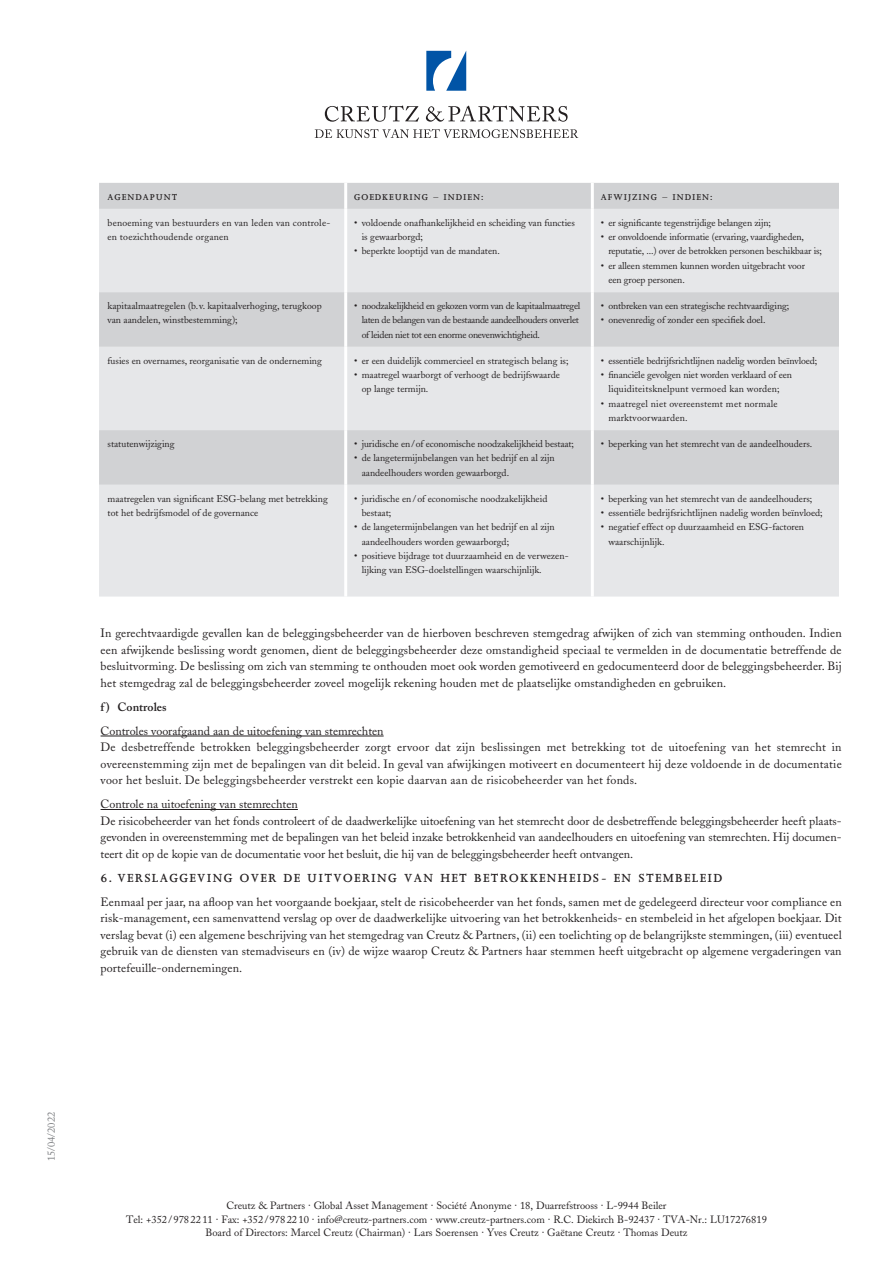
<style>
.page{position:relative;width:893px;height:1263px;background:#fff}
.page>*{position:absolute;margin:0;border:0;box-sizing:border-box;transform-origin:0 0}
.t1{font:600 13.5px "M Joanna";letter-spacing:.1em;color:#231f20}
.t2{font:12px/16.5px "Adobe Caslon";letter-spacing:.01em;color:#231f20;text-align:justify}
.t3{font:600 12px "Adobe Caslon";color:#231f20}
.t4{font:10.5px/13.5px "Adobe Caslon";color:#231f20;text-align:center}
.t5{font:10.5px "Adobe Caslon";color:#808285}
.t6{font:9.75px/14.2px "Adobe Caslon";color:#231f20}
.t7{font:9.75px/14.2px "Adobe Caslon";letter-spacing:-.03em;color:#231f20}
.t8{font:9.75px/14.2px "Adobe Caslon";letter-spacing:.02em;color:#231f20}
.t9{font:600 9.75px "M Joanna";letter-spacing:.1em;color:#231f20}
</style>
<div class="page">
<svg style="left:426px;top:51px;width:40px;height:40px"></svg>
<svg style="left:325px;top:105px;width:94px;height:17px"></svg>
<svg style="left:426px;top:105px;width:142px;height:17px"></svg>
<svg style="left:315px;top:129px;width:263px;height:9px"></svg>
<div style="left:99px;top:183px;width:740px;height:26px;background:#d1d2d4"></div>
<svg style="left:99px;top:209px;width:740px;height:387px;fill:#e6e7e9"></svg>
<hr style="left:344px;top:183px;width:3px;height:26px;background:#fff">
<hr style="left:591px;top:183px;width:3px;height:26px;background:#fff">
<hr style="left:344px;top:209px;width:3px;height:83px;background:#fff">
<hr style="left:591px;top:209px;width:3px;height:83px;background:#fff">
<hr style="left:344px;top:292px;width:3px;height:55px;background:#fff">
<hr style="left:591px;top:292px;width:3px;height:55px;background:#fff">
<hr style="left:344px;top:347px;width:3px;height:83px;background:#fff">
<hr style="left:591px;top:347px;width:3px;height:83px;background:#fff">
<hr style="left:344px;top:430px;width:3px;height:55px;background:#fff">
<hr style="left:591px;top:430px;width:3px;height:55px;background:#fff">
<hr style="left:344px;top:485px;width:3px;height:111px;background:#fff">
<hr style="left:591px;top:485px;width:3px;height:111px;background:#fff">
<hr style="left:101px;top:736px;width:283px;height:1px;background:#231f20">
<hr style="left:101px;top:809px;width:197px;height:1px;background:#231f20">
<p class="t9" style="left:108px;top:191px;width:71px">AGENDAPUNT</p>
<p class="t9" style="left:354px;top:191px;width:131px">GOEDKEURING – INDIEN:</p>
<p class="t9" style="left:601px;top:191px;width:113px">AFWIJZING – INDIEN:</p>
<p class="t8" style="left:108px;top:215px;width:224px">benoeming van bestuurders en van leden van controle&shy;en toezichthoudende organen</p>
<p class="t6" style="left:362px;top:215px;width:215px;text-indent:-7px">• voldoende onafhankelijkheid en scheiding van functies is gewaarborgd;</p>
<p class="t6" style="left:354px;top:244px;width:147px">• beperkte looptijd van de mandaten.</p>
<p class="t6" style="left:601px;top:215px;width:172px">• er significante tegenstrijdige belangen zijn;</p>
<p class="t6" style="left:608px;top:230px;width:215px;text-indent:-7px">• er onvoldoende informatie (ervaring, vaardigheden, reputatie, ...) over de betrokken personen beschikbaar is;</p>
<p class="t6" style="left:608px;top:258px;width:198px;text-indent:-7px">• er alleen stemmen kunnen worden uitgebracht voor een groep personen.</p>
<p class="t6" style="left:108px;top:299px;width:216px">kapitaalmaatregelen (b.v. kapitaalverhoging, terugkoop van aandelen, winstbestemming);</p>
<p class="t7" style="left:362px;top:299px;width:220px;text-indent:-7px">• noodzakelijkheid en gekozen vorm van de kapitaalmaatregel laten de belangen van de bestaande aandeelhouders onverlet of leiden niet tot een enorme onevenwichtigheid.</p>
<p class="t6" style="left:601px;top:299px;width:190px">• ontbreken van een strategische rechtvaardiging;</p>
<p class="t6" style="left:601px;top:313px;width:166px">• onevenredig of zonder een specifiek doel.</p>
<p class="t6" style="left:108px;top:353px;width:216px">fusies en overnames, reorganisatie van de onderneming</p>
<p class="t6" style="left:354px;top:353px;width:216px">• er een duidelijk commercieel en strategisch belang is;</p>
<p class="t6" style="left:362px;top:368px;width:200px;text-indent:-7px">• maatregel waarborgt of verhoogt de bedrijfswaarde op lange termijn.</p>
<p class="t6" style="left:108px;top:437px;width:68px">statutenwijziging</p>
<p class="t6" style="left:354px;top:437px;width:221px">• juridische en/of economische noodzakelijkheid bestaat;</p>
<p class="t6" style="left:362px;top:451px;width:195px;text-indent:-7px">• de langetermijnbelangen van het bedrijf en al zijn aandeelhouders worden gewaarborgd.</p>
<p class="t6" style="left:108px;top:491px;width:222px">maatregelen van significant ESG-belang met betrekking tot het bedrijfsmodel of de governance</p>
<p class="t6" style="left:362px;top:491px;width:187px;text-indent:-7px">• juridische en/ of economische noodzakelijkheid bestaat;</p>
<p class="t6" style="left:362px;top:520px;width:195px;text-indent:-7px">• de langetermijnbelangen van het bedrijf en al zijn aandeelhouders worden gewaarborgd;</p>
<p class="t6" style="left:362px;top:548px;width:208px;text-indent:-7px">• positieve bijdrage tot duurzaamheid en de verwezen&shy;lijking van ESG-doelstellingen waarschijnlijk.</p>
<p class="t6" style="left:601px;top:353px;width:218px">• essentiële bedrijfsrichtlijnen nadelig worden beïnvloed;</p>
<p class="t6" style="left:601px;top:368px;width:193px;text-align:center">• financiële gevolgen niet worden verklaard of een liquiditeitsknelpunt vermoed kan worden;</p>
<p class="t8" style="left:608px;top:396px;width:171px;text-indent:-7px">• maatregel niet overeenstemt met normale marktvoorwaarden.</p>
<p class="t6" style="left:601px;top:437px;width:213px">• beperking van het stemrecht van de aandeelhouders.</p>
<p class="t6" style="left:601px;top:491px;width:213px">• beperking van het stemrecht van de aandeelhouders;</p>
<p class="t6" style="left:601px;top:506px;width:223px">• essentiële bedrijfsrichtlijnen nadelig worden beïnvloed;</p>
<p class="t6" style="left:608px;top:520px;width:197px;text-indent:-7px">• negatief effect op duurzaamheid en ESG-factoren waarschijnlijk.</p>
<p class="t2" style="left:101px;top:625px;width:743px">In gerechtvaardigde gevallen kan de beleggingsbeheerder van de hierboven beschreven stemgedrag afwijken of zich van stemming onthouden. Indien een afwijkende beslissing wordt genomen, dient de beleggingsbeheerder deze omstandigheid speciaal te vermelden in de documentatie betreffende de besluitvorming. De beslissing om zich van stemming te onthouden moet ook worden gemotiveerd en gedocumenteerd door de beleggingsbeheerder. Bij het stemgedrag zal de beleggingsbeheerder zoveel mogelijk rekening houden met de plaatselijke omstandigheden en gebruiken.</p>
<p class="t3" style="left:101px;top:699px;width:67px">f ) Controles</p>
<p class="t2" style="left:101px;top:723px;width:743px;text-align:left">Controles voorafgaand aan de uitoefening van stemrechten<br>De desbetreffende betrokken beleggingsbeheerder zorgt ervoor dat zijn beslissingen met betrekking tot de uitoefening van het stemrecht in overeenstemming zijn met de bepalingen van dit beleid. In geval van afwijkingen motiveert en documenteert hij deze voldoende in de documentatie voor het besluit. De beleggingsbeheerder verstrekt een kopie daarvan aan de risicobeheerder van het fonds.</p>
<p class="t2" style="left:101px;top:796px;width:743px;text-align:left">Controle na uitoefening van stemrechten<br>De risicobeheerder van het fonds controleert of de daadwerkelijke uitoefening van het stemrecht door de desbetreffende beleggingsbeheerder heeft plaats&shy;gevonden in overeenstemming met de bepalingen van het beleid inzake betrokkenheid van aandeelhouders en uitoefening van stemrechten. Hij documen&shy;teert dit op de kopie van de documentatie voor het besluit, die hij van de beleggingsbeheerder heeft ontvangen.</p>
<p class="t1" style="left:101px;top:870px;width:623px">6. VERSLAGGEVING OVER DE UITVOERING VAN HET BETROKKENHEIDS- EN STEMBELEID</p>
<p class="t2" style="left:101px;top:894px;width:743px">Eenmaal per jaar, na afloop van het voorgaande boekjaar, stelt de risicobeheerder van het fonds, samen met de gedelegeerd directeur voor compliance en risk-management, een samenvattend verslag op over de daadwerkelijke uitvoering van het betrokkenheids- en stembeleid in het afgelopen boekjaar. Dit verslag bevat (i) een algemene beschrijving van het stemgedrag van Creutz &amp; Partners, (ii) een toelichting op de belangrijkste stemmingen, (iii) eventueel gebruik van de diensten van stemadviseurs en (iv) de wijze waarop Creutz &amp; Partners haar stemmen heeft uitgebracht op algemene vergaderingen van portefeuille-ondernemingen.</p>
<p class="t5" style="left:45px;top:1161px;width:51px;rotate:-90deg">15/04/2022</p>
<p class="t4" style="left:126px;top:1199px;width:642px">Creutz &amp; Partners · Global Asset Management · Société Anonyme · 18, Duarrefstrooss · L-9944 Beiler<br>Tel: +352 / 9782211 · Fax: +352 / 9782210 · info@creutz-partners.com · www.creutz-partners.com · R.C. Diekirch B-92437 · TVA-Nr.: LU17276819<br>Board of Directors: Marcel Creutz (Chairman) · Lars Soerensen · Yves Creutz · Gaëtane Creutz · Thomas Deutz</p>
</div>
